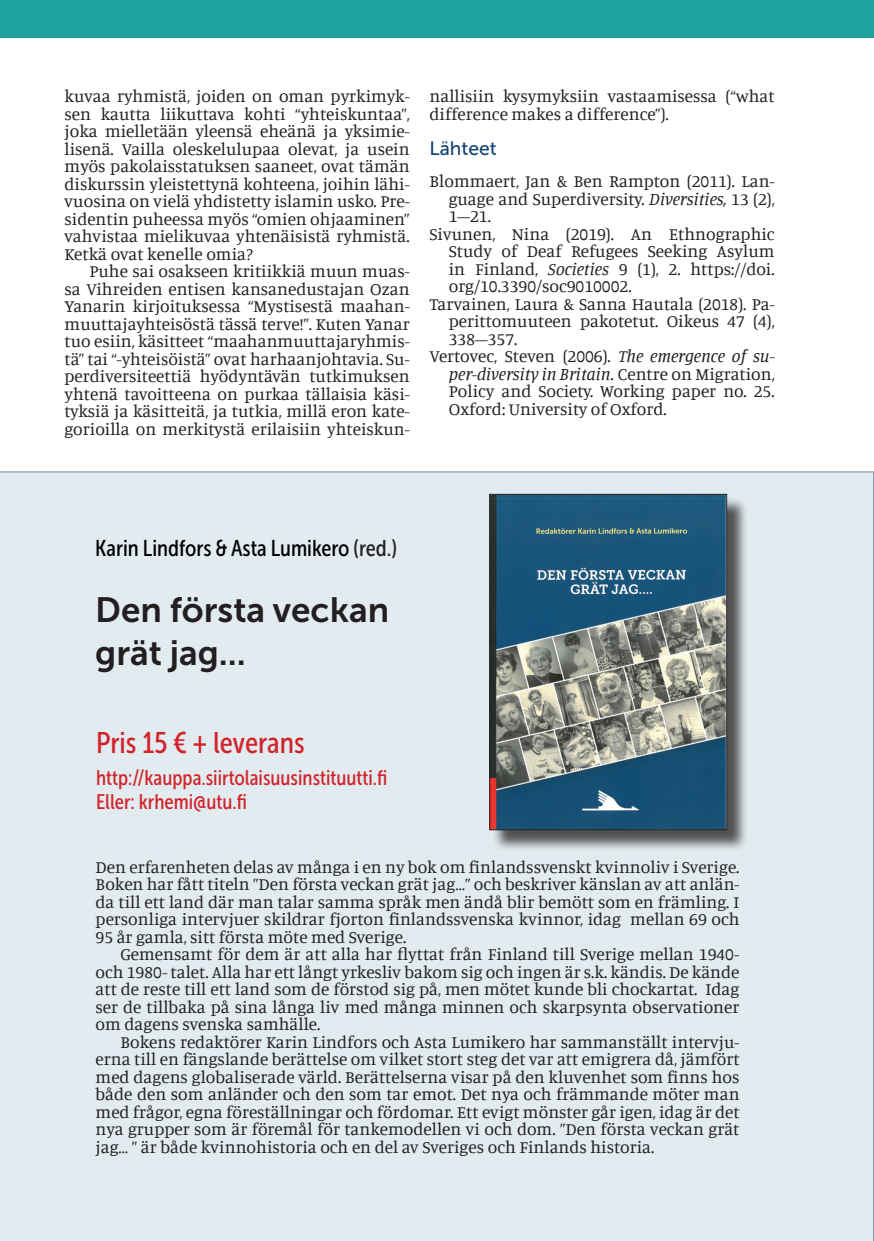
<style>
.page{position:relative;width:874px;height:1241px;background:#fff}
.page>*{position:absolute;margin:0;border:0;box-sizing:border-box;transform-origin:0 0}
.t1{font:35px/42px "Museo Sans 700";color:#231f20}
.t2{font:29.75px "Museo Sans Cond 500";color:#d1232a}
.t3{font:22.75px "Museo Sans Cond 500";color:#000}
.t4{font:21px/23.6px "Museo Sans Cond 500";color:#d1232a}
.t5{font:19.25px "Museo Sans 500";color:#114474}
.t6{font:17.5px/17.5px "Manuale";color:#231f20;text-align:justify}
.t7{font:italic 17.5px "Manuale";color:#231f20}
.s1{font-style:italic}
.s2{font-style:normal}
.s3{color:#231f20}
</style>
<div class="page">
<div style="left:0;top:0;width:873px;height:37px;background:#1ea1a1"></div>
<div style="left:0;top:471px;width:873px;height:769px;background:#e2ebef"></div>
<div style="left:491px;top:496px;width:257px;height:356px;background:#231f20;opacity:.75"></div>
<img style="left:491px;top:496px;width:233px;height:332px">
<div style="left:489px;top:494px;width:237px;height:336px;border:1px solid #231f20"></div>
<p class="t6" style="left:64px;top:87px;width:346px">kuvaa ryhmistä, joiden on oman pyrkimyk&shy;sen kautta liikuttava kohti “yhteiskuntaa”, joka mielletään yleensä eheänä ja yksimie&shy;lisenä. Vailla oleskelulupaa olevat, ja usein myös pakolaisstatuksen saaneet, ovat tämän diskurssin yleistettynä kohteena, joihin lähi&shy;vuosina on vielä yhdistetty islamin usko. Pre&shy;sidentin puheessa myös “omien ohjaaminen” vahvistaa mielikuvaa yhtenäisistä ryhmistä.<br>Ketkä ovat kenelle omia?</p>
<p class="t6" style="left:64px;top:262px;width:346px;text-indent:25px">Puhe sai osakseen kritiikkiä muun muas&shy;sa Vihreiden entisen kansanedustajan Ozan Yanarin kirjoituksessa “Mystisestä maahan&shy;muuttajayhteisöstä tässä terve!”. Kuten Yanar tuo esiin, käsitteet “maahanmuuttajaryhmis&shy;tä” tai “-yhteisöistä” ovat harhaanjohtavia. Su&shy;perdiversiteettiä hyödyntävän tutkimuksen yhtenä tavoitteena on purkaa tällaisia käsi&shy;tyksiä ja käsitteitä, ja tutkia, millä eron kate&shy;gorioilla on merkitystä erilaisiin yhteiskun-</p>
<p class="t6" style="left:429px;top:87px;width:346px">nallisiin kysymyksiin vastaamisessa (“what difference makes a difference”).</p>
<p class="t5" style="left:429px;top:137px;width:69px">Lähteet</p>
<p class="t6" style="left:429px;top:172px;width:346px">Blommaert, Jan &amp; Ben Rampton (2011). Lan-</p>
<p class="t6" style="left:448px;top:189px;width:327px">guage and Superdiversity. <span class="s1">Diversities,</span> 13 (2),</p>
<p class="t6" style="left:448px;top:207px;width:44px">1–21.</p>
<p class="t6" style="left:429px;top:224px;width:346px">Sivunen, Nina (2019). An Ethnographic</p>
<p class="t6" style="left:448px;top:242px;width:327px">Study of Deaf Refugees Seeking Asylum</p>
<p class="t6" style="left:448px;top:259px;width:327px">in Finland, <span class="s1">Societies</span> 9 (1), 2. https://doi.</p>
<p class="t6" style="left:448px;top:277px;width:184px">org/10.3390/soc9010002.</p>
<p class="t6" style="left:429px;top:294px;width:346px">Tarvainen, Laura &amp; Sanna Hautala (2018). Pa-</p>
<p class="t6" style="left:448px;top:312px;width:327px">perittomuuteen pakotetut. Oikeus 47 (4),</p>
<p class="t6" style="left:448px;top:329px;width:70px">338–357.</p>
<p class="t6" style="left:429px;top:347px;width:346px">Vertovec, Steven (2006). <span class="s1">The emergence of su-</span></p>
<p class="t7" style="left:448px;top:362px;width:327px">per-diversity in Britain. <span class="s2">Centre on Migration,</span></p>
<p class="t6" style="left:448px;top:382px;width:327px">Policy and Society. Working paper no. 25.</p>
<p class="t6" style="left:448px;top:399px;width:219px">Oxford: University of Oxford.</p>
<h3 class="t3" style="left:95px;top:535px;width:303px">Karin Lindfors &amp; Asta Lumikero <span class="s3">(red.)</span></h3>
<h1 class="t1" style="left:95px;top:589px;width:295px">Den första veckan grät jag...</h1>
<h2 class="t2" style="left:96px;top:726px;width:210px">Pris 15 € + leverans</h2>
<p class="t4" style="left:96px;top:766px;width:293px">http://kauppa.siirtolaisuusinstituutti.fi<br>Eller: krhemi@utu.fi</p>
<p class="t6" style="left:95px;top:857px;width:645px">Den erfarenheten delas av många i en ny bok om finlandssvenskt kvinnoliv i Sverige.<br>Boken har fått titeln ”Den första veckan grät jag…” och beskriver känslan av att anlän&shy;da till ett land där man talar samma språk men ändå blir bemött som en främling. I personliga intervjuer skildrar fjorton finlandssvenska kvinnor, idag mellan 69 och 95 år gamla, sitt första möte med Sverige.</p>
<p class="t6" style="left:95px;top:944px;width:645px;text-indent:25px">Gemensamt för dem är att alla har flyttat från Finland till Sverige mellan 1940- och 1980- talet. Alla har ett långt yrkesliv bakom sig och ingen är s.k. kändis. De kände att de reste till ett land som de förstod sig på, men mötet kunde bli chockartat. Idag ser de tillbaka på sina långa liv med många minnen och skarpsynta observationer om dagens svenska samhälle.</p>
<p class="t6" style="left:95px;top:1032px;width:645px;text-indent:25px">Bokens redaktörer Karin Lindfors och Asta Lumikero har sammanställt intervju&shy;erna till en fängslande berättelse om vilket stort steg det var att emigrera då, jämfört med dagens globaliserade värld. Berättelserna visar på den kluvenhet som finns hos både den som anländer och den som tar emot. Det nya och främmande möter man med frågor, egna föreställningar och fördomar. Ett evigt mönster går igen, idag är det nya grupper som är föremål för tankemodellen vi och dom. ”Den första veckan grät jag… ” är både kvinnohistoria och en del av Sveriges och Finlands historia.</p>
</div>
